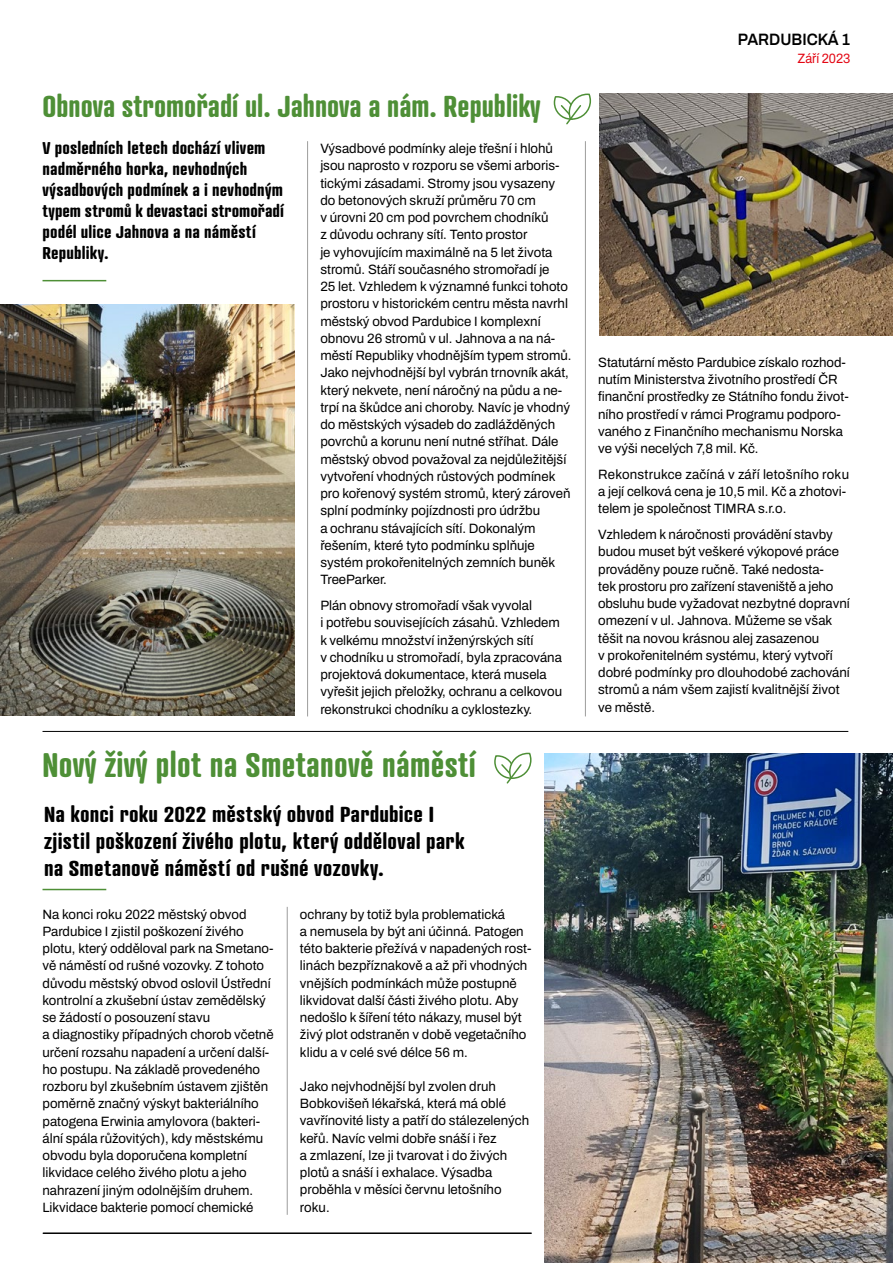
<style>
.page{position:relative;width:893px;height:1263px;background:#fff}
.page>*{position:absolute;margin:0;border:0;box-sizing:border-box;transform-origin:0 0}
.t1{font:700 33px "Atrament";letter-spacing:.01em;color:#4e8f36}
.t2{font:700 29.25px "Atrament";color:#4e8f36}
.t3{font:700 21px/27px "Atrament";letter-spacing:.01em;color:#000;scale:1.1 1}
.t4{font:700 16.5px/21px "Atrament";letter-spacing:.005em;color:#000;scale:1.1 1}
.t5{font:600 16.5px "Archivo";color:#000;scale:.93 1}
.t6{font:600 13.5px/17.2px "Archivo";color:#000}
.t7{font:600 13.5px "Archivo";color:#e30613;scale:.93 1}
</style>
<div class="page">
<hr style="left:43px;top:1232px;width:488px;height:2px;background:#000">
<hr style="left:43px;top:280px;width:63px;height:1px;background:#4e8f36">
<hr style="left:43px;top:889px;width:63px;height:1px;background:#4e8f36">
<hr style="left:43px;top:731px;width:805px;height:1px;background:#000">
<hr style="left:287px;top:907px;width:1px;height:308px;background:#9d9d9c">
<img style="left:544px;top:754px;width:349px;height:509px">
<hr style="left:307px;top:141px;width:1px;height:575px;background:#9d9d9c">
<hr style="left:585px;top:141px;width:1px;height:575px;background:#9d9d9c">
<img style="left:0;top:304px;width:295px;height:411px">
<img style="left:599px;top:94px;width:294px;height:242px">
<svg style="left:553px;top:93px;width:39px;height:32px"></svg>
<svg style="left:494px;top:752px;width:38px;height:32px"></svg>
<h2 class="t2" style="left:43px;top:88px;width:499px">Obnova stromořadí ul. Jahnova a nám. Republiky</h2>
<p class="t4" style="left:43px;top:138px;width:221px">V posledních letech dochází vlivem nadměrného horka, nevhodných výsadbových podmínek a i nevhodným typem stromů k devastaci stromořadí podél ulice Jahnova a na náměstí<br>Republiky.</p>
<p class="t6" style="left:320px;top:140px;width:253px">Výsadbové podmínky aleje třešní i hlohů jsou naprosto v rozporu se všemi arboris&shy;tickými zásadami. Stromy jsou vysazeny do betonových skruží průměru 70 cm<br>v úrovni 20 cm pod povrchem chodníků<br>z důvodu ochrany sítí. Tento prostor<br>je vyhovujícím maximálně na 5 let života stromů. Stáří současného stromořadí je<br>25 let. Vzhledem k významné funkci tohoto prostoru v historickém centru města navrhl městský obvod Pardubice I komplexní obnovu 26 stromů v ul. Jahnova a na ná&shy;městí Republiky vhodnějším typem stromů.<br>Jako nejvhodnější byl vybrán trnovník akát, který nekvete, není náročný na půdu a ne&shy;trpí na škůdce ani choroby. Navíc je vhodný do městských výsadeb do zadlážděných povrchů a korunu není nutné stříhat. Dále městský obvod považoval za nejdůležitější vytvoření vhodných růstových podmínek pro kořenový systém stromů, který zároveň splní podmínky pojízdnosti pro údržbu<br>a ochranu stávajících sítí. Dokonalým řešením, které tyto podmínku splňuje systém prokořenitelných zemních buněk TreeParker.</p>
<p class="t6" style="left:320px;top:597px;width:243px">Plán obnovy stromořadí však vyvolal<br>i potřebu souvisejících zásahů. Vzhledem k velkému množství inženýrských sítí<br>v chodníku u stromořadí, byla zpracována projektová dokumentace, která musela vyřešit jejich přeložky, ochranu a celkovou rekonstrukci chodníku a cyklostezky.</p>
<h1 class="t1" style="left:43px;top:744px;width:435px">Nový živý plot na Smetanově náměstí</h1>
<h3 class="t3" style="left:44px;top:800px;width:383px">Na konci roku 2022 městský obvod Pardubice I zjistil poškození živého plotu, který odděloval park na Smetanově náměstí od rušné vozovky.</h3>
<p class="t6" style="left:43px;top:905px;width:233px">Na konci roku 2022 městský obvod Pardubice I zjistil poškození živého plotu, který odděloval park na Smetano&shy;vě náměstí od rušné vozovky. Z tohoto důvodu městský obvod oslovil Ústřední kontrolní a zkušební ústav zemědělský se žádostí o posouzení stavu<br>a diagnostiky případných chorob včetně určení rozsahu napadení a určení další&shy;ho postupu. Na základě provedeného rozboru byl zkušebním ústavem zjištěn poměrně značný výskyt bakteriálního patogena Erwinia amylovora (bakteri&shy;ální spála růžovitých), kdy městskému obvodu byla doporučena kompletní likvidace celého živého plotu a jeho nahrazení jiným odolnějším druhem.<br>Likvidace bakterie pomocí chemické</p>
<p class="t6" style="left:300px;top:905px;width:233px">ochrany by totiž byla problematická<br>a nemusela by být ani účinná. Patogen této bakterie přežívá v napadených rost&shy;linách bezpříznakově a až při vhodných vnějších podmínkách může postupně likvidovat další části živého plotu. Aby nedošlo k šíření této nákazy, musel být živý plot odstraněn v době vegetačního klidu a v celé své délce 56 m.</p>
<p class="t6" style="left:300px;top:1077px;width:231px">Jako nejvhodnější byl zvolen druh<br>Bobkovišeň lékařská, která má oblé vavřínovité listy a patří do stálezelených keřů. Navíc velmi dobře snáší i řez<br>a zmlazení, lze ji tvarovat i do živých plotů a snáší i exhalace. Výsadba proběhla v měsíci červnu letošního roku.</p>
<p class="t5" style="left:738px;top:27px;width:123px">PARDUBICKÁ 1</p>
<p class="t7" style="left:797px;top:48px;width:59px">Září 2023</p>
<p class="t6" style="left:598px;top:354px;width:252px">Statutární město Pardubice získalo rozhod&shy;nutím Ministerstva životního prostředí ČR finanční prostředky ze Státního fondu život&shy;ního prostředí v rámci Programu podporo&shy;vaného z Finančního mechanismu Norska ve výši necelých 7,8 mil. Kč.</p>
<p class="t6" style="left:598px;top:466px;width:252px">Rekonstrukce začíná v září letošního roku a její celková cena je 10,5 mil. Kč a zhotovi&shy;telem je společnost TIMRA s.r.o.</p>
<p class="t6" style="left:598px;top:526px;width:253px">Vzhledem k náročnosti provádění stavby budou muset být veškeré výkopové práce prováděny pouze ručně. Také nedosta-<br>tek prostoru pro zařízení staveniště a jeho obsluhu bude vyžadovat nezbytné dopravní omezení v ul. Jahnova. Můžeme se však těšit na novou krásnou alej zasazenou<br>v prokořenitelném systému, který vytvoří dobré podmínky pro dlouhodobé zachování stromů a nám všem zajistí kvalitnější život ve městě.</p>
</div>
